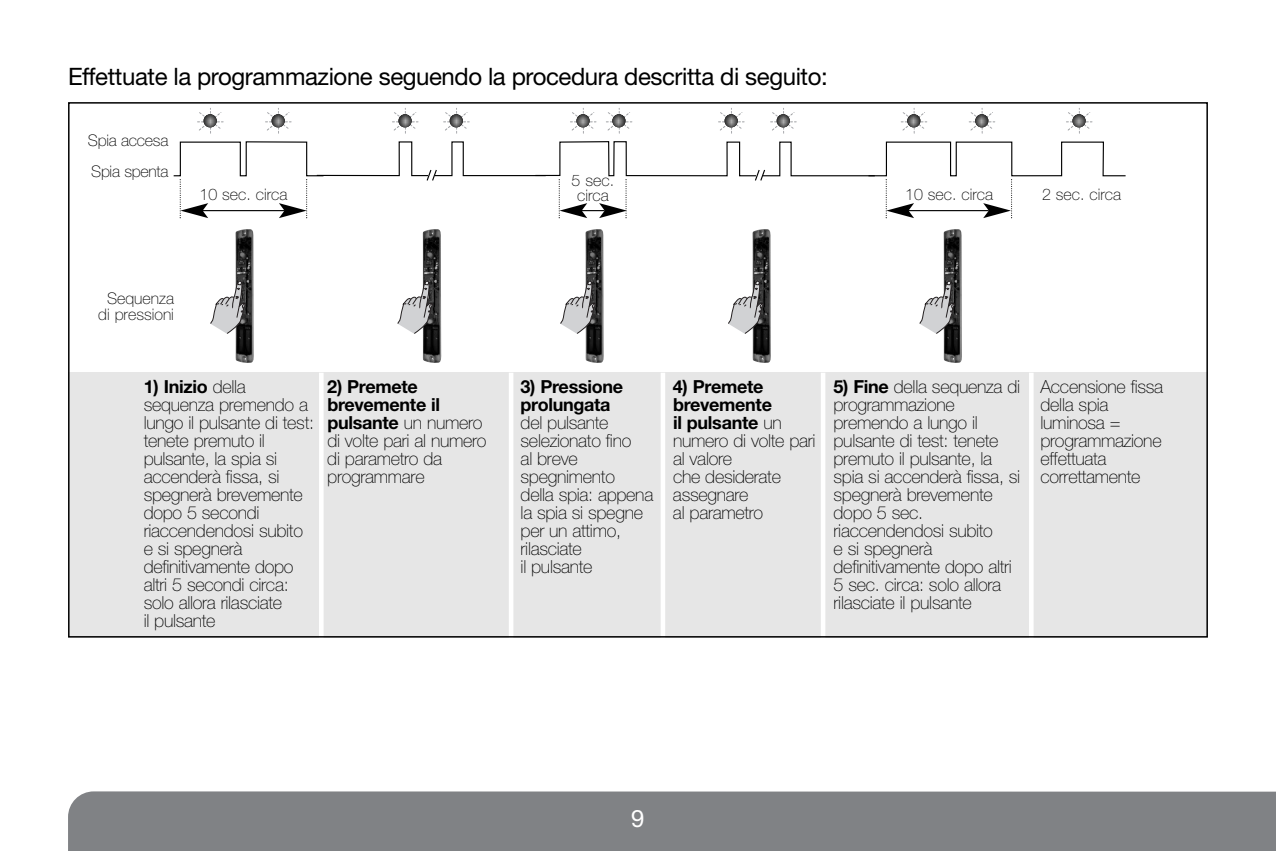
<style>
.page{position:relative;width:1276px;height:851px;background:#fff}
.page>*{position:absolute;margin:0;border:0;box-sizing:border-box;transform-origin:0 0}
.t1{font:24px "Helvetica Neue LT";letter-spacing:-.015em;color:#000}
.t2{font:24px "Helvetica Neue LT";color:#fff}
.t3{font:100 18px/18px "Helvetica Neue LT";letter-spacing:-.015em;color:#000}
.t4{font:700 18px/18px "Helvetica Neue LT";letter-spacing:-.015em;color:#000}
.t5{font:100 15.9px/15.9px "Helvetica Neue LT";color:#000;text-align:center}
.s1{font-weight:700}
</style>
<div class="page">
<div style="left:68px;top:791px;width:1208px;height:59px;background:#808285"></div>
<img style="left:235px;top:229px;width:19px;height:134px">
<img style="left:422px;top:229px;width:19px;height:134px">
<img style="left:585px;top:229px;width:19px;height:134px">
<img style="left:752px;top:229px;width:19px;height:134px">
<img style="left:943px;top:229px;width:19px;height:134px">
<div style="left:68px;top:372px;width:1140px;height:265px;background:#e6e6e6"></div>
<svg style="left:197px;top:108px;width:26px;height:25px"></svg>
<img style="left:203px;top:114px;width:14px;height:13px;border-radius:50%">
<svg style="left:265px;top:108px;width:26px;height:25px"></svg>
<img style="left:271px;top:114px;width:14px;height:13px;border-radius:50%">
<svg style="left:392px;top:108px;width:26px;height:25px"></svg>
<img style="left:398px;top:114px;width:14px;height:13px;border-radius:50%">
<svg style="left:443px;top:108px;width:26px;height:25px"></svg>
<img style="left:449px;top:114px;width:14px;height:13px;border-radius:50%">
<svg style="left:570px;top:108px;width:26px;height:25px"></svg>
<img style="left:576px;top:114px;width:14px;height:13px;border-radius:50%">
<svg style="left:606px;top:108px;width:26px;height:25px"></svg>
<svg style="left:718px;top:108px;width:26px;height:25px"></svg>
<img style="left:724px;top:114px;width:14px;height:13px;border-radius:50%">
<svg style="left:770px;top:108px;width:26px;height:25px"></svg>
<img style="left:776px;top:114px;width:14px;height:13px;border-radius:50%">
<svg style="left:901px;top:108px;width:26px;height:25px"></svg>
<svg style="left:969px;top:108px;width:25px;height:25px"></svg>
<svg style="left:1066px;top:108px;width:26px;height:25px"></svg>
<div style="left:319px;top:372px;width:5px;height:266px;background:#fff"></div>
<hr style="left:509px;top:372px;width:4px;height:266px;background:#fff">
<div style="left:660px;top:372px;width:5px;height:267px;background:#fff"></div>
<hr style="left:821px;top:372px;width:4px;height:266px;background:#fff">
<hr style="left:1029px;top:372px;width:4px;height:266px;background:#fff">
<svg style="left:173px;top:141px;width:953px;height:77px"></svg>
<svg style="left:211px;top:281px;width:34px;height:52px"></svg>
<svg style="left:398px;top:281px;width:34px;height:52px"></svg>
<svg style="left:560px;top:281px;width:35px;height:52px"></svg>
<svg style="left:728px;top:281px;width:35px;height:52px"></svg>
<svg style="left:920px;top:281px;width:34px;height:52px"></svg>
<h1 class="t1" style="left:68px;top:68px;width:761px">Effettuate la programmazione seguendo la procedura descritta di seguito:</h1>
<p class="t5" style="left:88px;top:134px;width:82px">Spia accesa</p>
<p class="t5" style="left:91px;top:165px;width:79px">Spia spenta</p>
<p class="t5" style="left:571px;top:173px;width:44px">5 sec.</p>
<p class="t5" style="left:200px;top:188px;width:89px">10 sec. circa</p>
<p class="t5" style="left:577px;top:188px;width:33px">circa</p>
<p class="t5" style="left:905px;top:188px;width:89px">10 sec. circa</p>
<p class="t5" style="left:1042px;top:188px;width:81px">2 sec. circa</p>
<p class="t5" style="left:98px;top:292px;width:77px">Sequenza di pressioni</p>
<p class="t3" style="left:144px;top:379px;width:172px"><span class="s1">1) Inizio</span> della sequenza premendo a lungo il pulsante di test: tenete premuto il pulsante, la spia si accenderà fissa, si spegnerà brevemente dopo 5 secondi riaccendendosi subito e si spegnerà definitivamente dopo altri 5 secondi circa: solo allora rilasciate<br>il pulsante</p>
<p class="t3" style="left:327px;top:379px;width:161px"><span class="s1">2) Premete brevemente il pulsante</span> un numero di volte pari al numero di parametro da programmare</p>
<p class="t4" style="left:520px;top:379px;width:104px">3) Pressione prolungata</p>
<p class="t3" style="left:520px;top:415px;width:134px">del pulsante selezionato fino<br>al breve spegnimento<br>della spia: appena la spia si spegne per un attimo, rilasciate<br>il pulsante</p>
<p class="t3" style="left:673px;top:379px;width:144px"><span class="s1">4) Premete brevemente<br>il pulsante</span> un numero di volte pari al valore<br>che desiderate assegnare<br>al parametro</p>
<p class="t3" style="left:833px;top:379px;width:188px"><span class="s1">5) Fine</span> della sequenza di programmazione premendo a lungo il pulsante di test: tenete premuto il pulsante, la spia si accenderà fissa, si spegnerà brevemente dopo 5 sec. riaccendendosi subito<br>e si spegnerà definitivamente dopo altri<br>5 sec. circa: solo allora rilasciate il pulsante</p>
<p class="t3" style="left:1040px;top:379px;width:124px">Accensione fissa della spia luminosa = programmazione effettuata correttamente</p>
<h1 class="t2" style="left:631px;top:810px;width:15px">9</h1>
</div>
